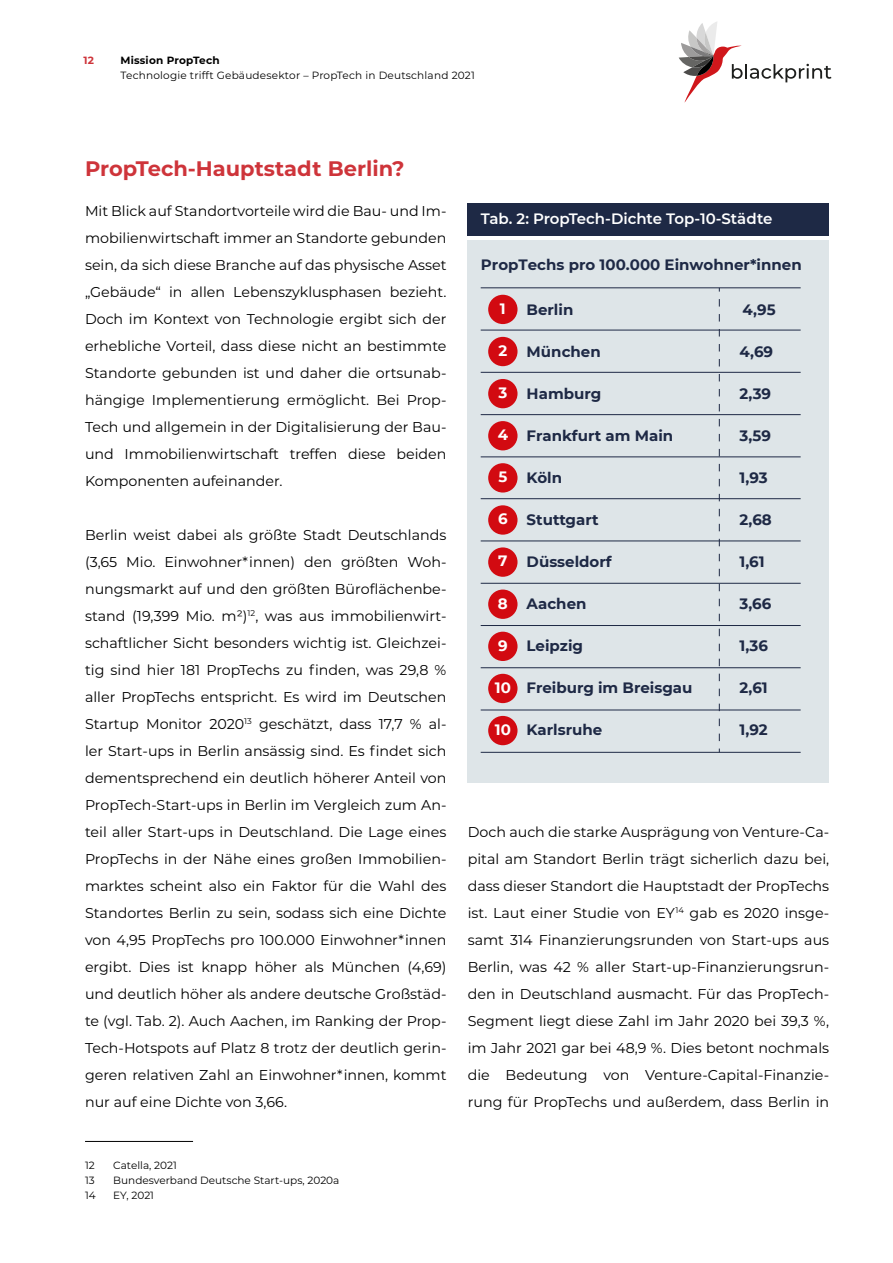
<style>
.page{position:relative;width:893px;height:1263px;background:#fff}
.page>*{position:absolute;margin:0;border:0;box-sizing:border-box;transform-origin:0 0}
.t1{font:700 21px "Montserrat";color:#ce343a}
.t2{font:700 15px "Montserrat";color:#1e2945}
.t3{font:600 15px "Montserrat";color:#fff}
.t4{font:700 15px "Montserrat";color:#fff}
.t5{font:14.25px/27px "Montserrat";color:#000;text-align:justify}
.t6{font:10.5px "Montserrat";color:#000}
.t7{font:10.5px "Montserrat";letter-spacing:.02em;color:#000}
.t8{font:700 10.5px "Montserrat";letter-spacing:.02em;color:#000}
.t9{font:700 10.5px "Montserrat";color:#ce343a}
</style>
<div class="page">
<svg style="left:679px;top:22px;width:152px;height:81px"></svg>
<hr style="left:85px;top:1141px;width:108px;height:1px;background:#000">
<div style="left:468px;top:241px;width:361px;height:542px;background:#dee5e8"></div>
<hr style="left:481px;top:330px;width:320px;height:1px;background:#1e2945">
<hr style="left:481px;top:287px;width:320px;height:1px;background:#1e2945">
<hr style="left:481px;top:372px;width:320px;height:1px;background:#1e2945">
<hr style="left:481px;top:414px;width:320px;height:1px;background:#1e2945">
<hr style="left:481px;top:456px;width:320px;height:1px;background:#1e2945">
<hr style="left:481px;top:498px;width:320px;height:1px;background:#1e2945">
<hr style="left:481px;top:541px;width:320px;height:1px;background:#1e2945">
<hr style="left:481px;top:583px;width:320px;height:1px;background:#1e2945">
<hr style="left:481px;top:625px;width:320px;height:1px;background:#1e2945">
<hr style="left:481px;top:667px;width:320px;height:1px;background:#1e2945">
<hr style="left:481px;top:710px;width:320px;height:1px;background:#1e2945">
<hr style="left:481px;top:752px;width:320px;height:1px;background:#1e2945">
<svg style="left:719px;top:299px;width:1px;height:453px"></svg>
<div style="left:468px;top:202px;width:361px;height:33px;background:#1e2945"></div>
<div style="left:488px;top:295px;width:29px;height:29px;background:#d20a11;border-radius:50%"></div>
<div style="left:488px;top:337px;width:29px;height:29px;background:#d20a11;border-radius:50%"></div>
<div style="left:488px;top:379px;width:29px;height:29px;background:#d20a11;border-radius:50%"></div>
<div style="left:488px;top:421px;width:29px;height:29px;background:#d20a11;border-radius:50%"></div>
<div style="left:488px;top:463px;width:29px;height:29px;background:#d20a11;border-radius:50%"></div>
<div style="left:488px;top:505px;width:29px;height:30px;background:#d20a11;border-radius:50%"></div>
<div style="left:488px;top:547px;width:29px;height:30px;background:#d20a11;border-radius:50%"></div>
<div style="left:488px;top:589px;width:29px;height:30px;background:#d20a11;border-radius:50%"></div>
<div style="left:488px;top:632px;width:29px;height:29px;background:#d20a11;border-radius:50%"></div>
<div style="left:488px;top:674px;width:29px;height:29px;background:#d20a11;border-radius:50%"></div>
<div style="left:488px;top:716px;width:29px;height:29px;background:#d20a11;border-radius:50%"></div>
<p class="t9" style="left:83px;top:53px;width:12px">12</p>
<p class="t8" style="left:120px;top:53px;width:101px">Mission PropTech</p>
<p class="t7" style="left:120px;top:68px;width:356px">Technologie trifft Gebäudesektor – PropTech in Deutschland 2021</p>
<h1 class="t1" style="left:85px;top:153px;width:321px">PropTech-Hauptstadt Berlin?</h1>
<p class="t5" style="left:85px;top:197px;width:363px">Mit Blick auf Standortvorteile wird die Bau- und Im&shy;mobilienwirtschaft immer an Standorte gebunden sein, da sich diese Branche auf das physische Asset „Gebäude“ in allen Lebenszyklusphasen bezieht.<br>Doch im Kontext von Technologie ergibt sich der erhebliche Vorteil, dass diese nicht an bestimmte Standorte gebunden ist und daher die ortsunab&shy;hängige Implementierung ermöglicht. Bei Prop-Tech und allgemein in der Digitalisierung der Bau&shy;und Immobilienwirtschaft treffen diese beiden Komponenten aufeinander.</p>
<p class="t5" style="left:85px;top:521px;width:363px">Berlin weist dabei als größte Stadt Deutschlands (3,65 Mio. Einwohner*innen) den größten Woh&shy;nungsmarkt auf und den größten Büroflächenbe&shy;stand (19,399 Mio. m²)<sup>12</sup>, was aus immobilienwirt&shy;schaftlicher Sicht besonders wichtig ist. Gleichzei&shy;tig sind hier 181 PropTechs zu finden, was 29,8 % aller PropTechs entspricht. Es wird im Deutschen Startup Monitor 2020<sup>13</sup> geschätzt, dass 17,7 % al&shy;ler Start-ups in Berlin ansässig sind. Es findet sich dementsprechend ein deutlich höherer Anteil von PropTech-Start-ups in Berlin im Vergleich zum An&shy;teil aller Start-ups in Deutschland. Die Lage eines PropTechs in der Nähe eines großen Immobilien&shy;marktes scheint also ein Faktor für die Wahl des Standortes Berlin zu sein, sodass sich eine Dichte von 4,95 PropTechs pro 100.000 Einwohner*innen ergibt. Dies ist knapp höher als München (4,69) und deutlich höher als andere deutsche Großstäd&shy;te (vgl. Tab. 2). Auch Aachen, im Ranking der Prop-Tech-Hotspots auf Platz 8 trotz der deutlich gerin&shy;geren relativen Zahl an Einwohner*innen, kommt nur auf eine Dichte von 3,66.</p>
<p class="t6" style="left:85px;top:1158px;width:11px">12</p>
<p class="t6" style="left:113px;top:1158px;width:65px">Catella, 2021</p>
<p class="t6" style="left:85px;top:1173px;width:11px">13</p>
<p class="t6" style="left:113px;top:1173px;width:228px">Bundesverband Deutsche Start-ups, 2020a</p>
<p class="t6" style="left:85px;top:1188px;width:12px">14</p>
<p class="t6" style="left:113px;top:1188px;width:42px">EY, 2021</p>
<p class="t3" style="left:481px;top:208px;width:293px">Tab. 2: PropTech-Dichte Top-10-Städte</p>
<p class="t2" style="left:481px;top:254px;width:322px">PropTechs pro 100.000 Einwohner*innen</p>
<p class="t2" style="left:527px;top:299px;width:48px">Berlin</p>
<p class="t2" style="left:743px;top:299px;width:35px">4,95</p>
<p class="t2" style="left:527px;top:341px;width:76px">München</p>
<p class="t2" style="left:740px;top:341px;width:35px">4,69</p>
<p class="t2" style="left:527px;top:383px;width:76px">Hamburg</p>
<p class="t2" style="left:740px;top:383px;width:33px">2,39</p>
<p class="t2" style="left:527px;top:425px;width:148px">Frankfurt am Main</p>
<p class="t2" style="left:740px;top:425px;width:33px">3,59</p>
<p class="t2" style="left:527px;top:467px;width:37px">Köln</p>
<p class="t2" style="left:740px;top:467px;width:30px">1,93</p>
<p class="t2" style="left:527px;top:509px;width:73px">Stuttgart</p>
<p class="t2" style="left:740px;top:509px;width:34px">2,68</p>
<p class="t2" style="left:527px;top:551px;width:87px">Düsseldorf</p>
<p class="t2" style="left:740px;top:551px;width:27px">1,61</p>
<p class="t2" style="left:527px;top:593px;width:61px">Aachen</p>
<p class="t2" style="left:740px;top:593px;width:33px">3,66</p>
<p class="t2" style="left:527px;top:635px;width:58px">Leipzig</p>
<p class="t2" style="left:740px;top:635px;width:30px">1,36</p>
<p class="t2" style="left:527px;top:677px;width:167px">Freiburg im Breisgau</p>
<p class="t2" style="left:740px;top:677px;width:30px">2,61</p>
<p class="t2" style="left:527px;top:719px;width:77px">Karlsruhe</p>
<p class="t2" style="left:740px;top:719px;width:30px">1,92</p>
<p class="t4" style="left:500px;top:298px;width:7px">1</p>
<p class="t4" style="left:498px;top:340px;width:10px">2</p>
<p class="t4" style="left:498px;top:382px;width:10px">3</p>
<p class="t4" style="left:498px;top:424px;width:12px">4</p>
<p class="t4" style="left:498px;top:466px;width:10px">5</p>
<p class="t4" style="left:498px;top:508px;width:11px">6</p>
<p class="t4" style="left:498px;top:550px;width:11px">7</p>
<p class="t4" style="left:498px;top:592px;width:11px">8</p>
<p class="t4" style="left:498px;top:635px;width:11px">9</p>
<p class="t4" style="left:495px;top:677px;width:18px">10</p>
<p class="t4" style="left:495px;top:719px;width:18px">10</p>
<p class="t5" style="left:468px;top:818px;width:363px">Doch auch die starke Ausprägung von Venture-Ca&shy;pital am Standort Berlin trägt sicherlich dazu bei, dass dieser Standort die Hauptstadt der PropTechs ist. Laut einer Studie von EY<sup>14</sup> gab es 2020 insge&shy;samt 314 Finanzierungsrunden von Start-ups aus Berlin, was 42 % aller Start-up-Finanzierungsrun&shy;den in Deutschland ausmacht. Für das PropTech-Segment liegt diese Zahl im Jahr 2020 bei 39,3 %, im Jahr 2021 gar bei 48,9 %. Dies betont nochmals die Bedeutung von Venture-Capital-Finanzie&shy;rung für PropTechs und außerdem, dass Berlin in</p>
</div>
